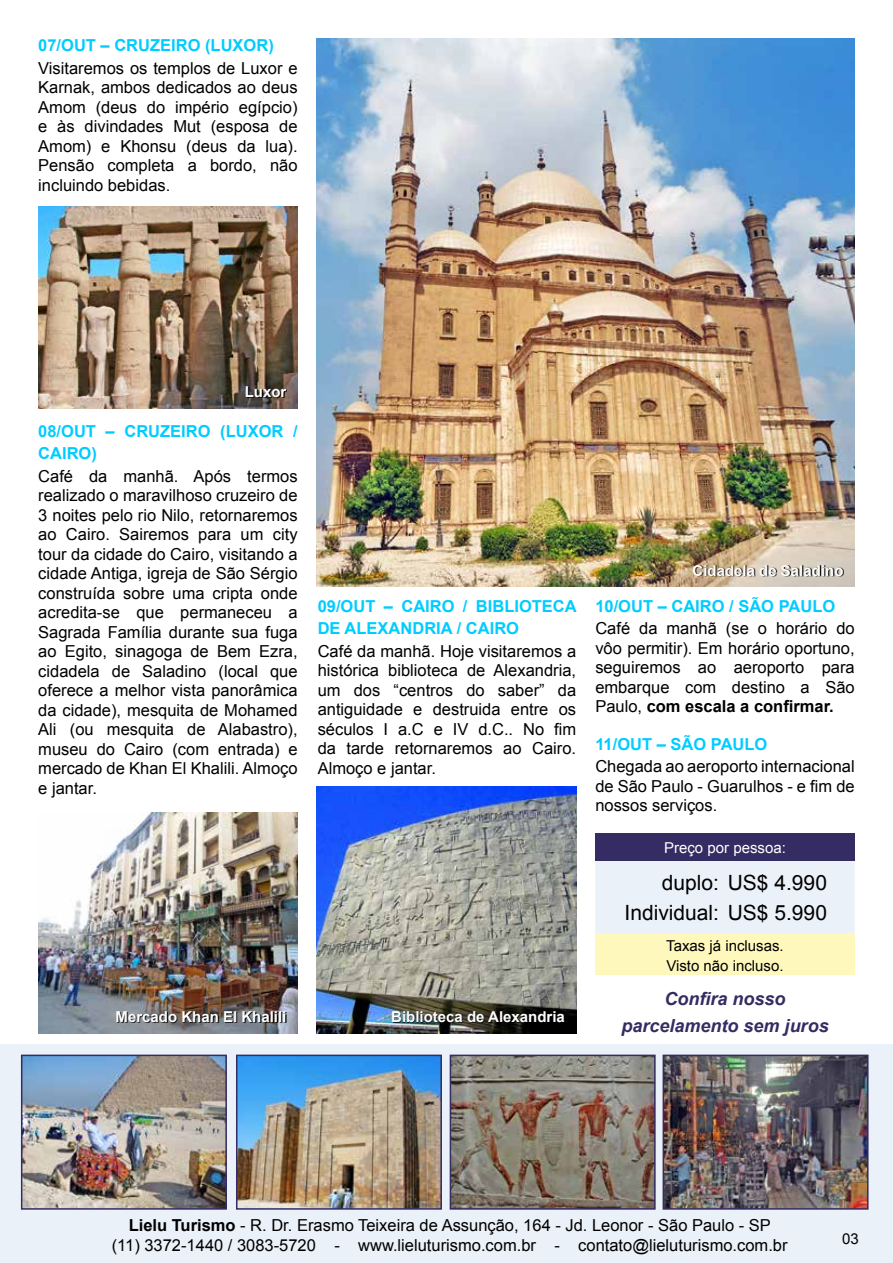
<style>
.page{position:relative;width:893px;height:1263px;background:#fff}
.page>*{position:absolute;margin:0;border:0;box-sizing:border-box;transform-origin:0 0}
.t1{font:21px/30px "Arial";color:#000;text-align:right}
.t2{font:italic 700 18px/27px "Arial";color:#342c62;text-align:center}
.t3{font:16.5px/19.5px "Arial";color:#000;text-align:justify}
.t4{font:700 16.5px/22.5px "Arial";color:#0cf}
.t5{font:700 15px "Arial";color:#fff}
.t6{font:15px/19.5px "Arial";color:#000}
.t7{font:15px "Arial";color:#fff}
.s1{font-weight:700}
</style>
<div class="page">
<div style="left:0;top:1044px;width:893px;height:219px;background:#eaf1f8"></div>
<img style="left:24px;top:1057px;width:200px;height:150px">
<div style="left:21px;top:1054px;width:206px;height:156px;border:2px solid #342c62"></div>
<img style="left:239px;top:1057px;width:200px;height:150px">
<div style="left:236px;top:1054px;width:206px;height:156px;border:2px solid #342c62"></div>
<img style="left:453px;top:1057px;width:200px;height:150px">
<div style="left:450px;top:1054px;width:206px;height:156px;border:2px solid #342c62"></div>
<img style="left:666px;top:1057px;width:199px;height:150px">
<div style="left:663px;top:1054px;width:205px;height:156px;border:2px solid #342c62"></div>
<div style="left:595px;top:833px;width:260px;height:28px;background:#342c62"></div>
<div style="left:595px;top:861px;width:260px;height:72px;background:#ebf1f9"></div>
<div style="left:595px;top:933px;width:260px;height:42px;background:#fff8bd"></div>
<img style="left:38px;top:206px;width:260px;height:202px">
<svg style="left:246px;top:387px;width:41px;height:11px"></svg>
<img style="left:38px;top:812px;width:260px;height:221px">
<svg style="left:117px;top:1012px;width:169px;height:11px;background:#444343"></svg>
<img style="left:317px;top:787px;width:259px;height:246px">
<svg style="left:393px;top:1012px;width:172px;height:11px;background:#171a16"></svg>
<img style="left:317px;top:39px;width:538px;height:548px">
<svg style="left:694px;top:565px;width:150px;height:11px;background:#7c7366"></svg>
<p class="t4" style="left:38px;top:34px;width:237px">07/OUT – CRUZEIRO (LUXOR)</p>
<p class="t3" style="left:38px;top:58px;width:261px">Visitaremos os templos de Luxor e Karnak, ambos dedicados ao deus Amom (deus do império egípcio) e às divindades Mut (esposa de Amom) e Khonsu (deus da lua).<br>Pensão completa a bordo, não incluindo bebidas.</p>
<p class="t5" style="left:245px;top:382px;width:43px">Luxor</p>
<p class="t4" style="left:38px;top:420px;width:261px">08/OUT – CRUZEIRO (LUXOR /<br>CAIRO)</p>
<p class="t3" style="left:38px;top:466px;width:261px">Café da manhã. Após termos realizado o maravilhoso cruzeiro de 3 noites pelo rio Nilo, retornaremos ao Cairo. Sairemos para um city tour da cidade do Cairo, visitando a cidade Antiga, igreja de São Sérgio construída sobre uma cripta onde acredita-se que permaneceu a Sagrada Família durante sua fuga ao Egito, sinagoga de Bem Ezra, cidadela de Saladino (local que oferece a melhor vista panorâmica da cidade), mesquita de Mohamed Ali (ou mesquita de Alabastro), museu do Cairo (com entrada) e mercado de Khan El Khalili. Almoço e jantar.</p>
<p class="t4" style="left:318px;top:595px;width:261px">09/OUT – CAIRO / BIBLIOTECA<br>DE ALEXANDRIA / CAIRO</p>
<p class="t3" style="left:318px;top:641px;width:260px">Café da manhã. Hoje visitaremos a histórica biblioteca de Alexandria, um dos “centros do saber” da antiguidade e destruida entre os séculos I a.C e IV d.C.. No fim da tarde retornaremos ao Cairo.<br>Almoço e jantar.</p>
<p class="t5" style="left:116px;top:1007px;width:172px">Mercado Khan El Khalili</p>
<p class="t5" style="left:391px;top:1007px;width:175px">Biblioteca de Alexandria</p>
<p class="t5" style="left:693px;top:560px;width:152px">Cidadela de Saladino</p>
<p class="t4" style="left:595px;top:595px;width:241px">10/OUT – CAIRO / SÃO PAULO</p>
<p class="t3" style="left:595px;top:619px;width:261px">Café da manhã (se o horário do vôo permitir). Em horário oportuno, seguiremos ao aeroporto para embarque com destino a São Paulo, <span class="s1">com escala a confirmar.</span></p>
<p class="t4" style="left:595px;top:733px;width:174px">11/OUT – SÃO PAULO</p>
<p class="t3" style="left:595px;top:757px;width:261px">Chegada ao aeroporto internacional de São Paulo - Guarulhos - e fim de nossos serviços.</p>
<p class="t7" style="left:664px;top:838px;width:123px">Preço por pessoa:</p>
<p class="t1" style="left:625px;top:867px;width:204px">duplo: US$ 4.990<br>Individual: US$ 5.990</p>
<p class="t6" style="left:666px;top:936px;width:119px">Taxas já inclusas.<br>Visto não incluso.</p>
<p class="t2" style="left:622px;top:985px;width:209px">Confira nosso parcelamento sem juros</p>
<p class="t3" style="left:112px;top:1216px;width:677px;text-align:center"><span class="s1">Lielu Turismo</span> - R. Dr. Erasmo Teixeira de Assunção, 164 - Jd. Leonor - São Paulo - SP<br>(11) 3372-1440 / 3083-5720 - www.lieluturismo.com.br - contato@lieluturismo.com.br</p>
<p class="t6" style="left:842px;top:1229px;width:18px">03</p>
</div>
